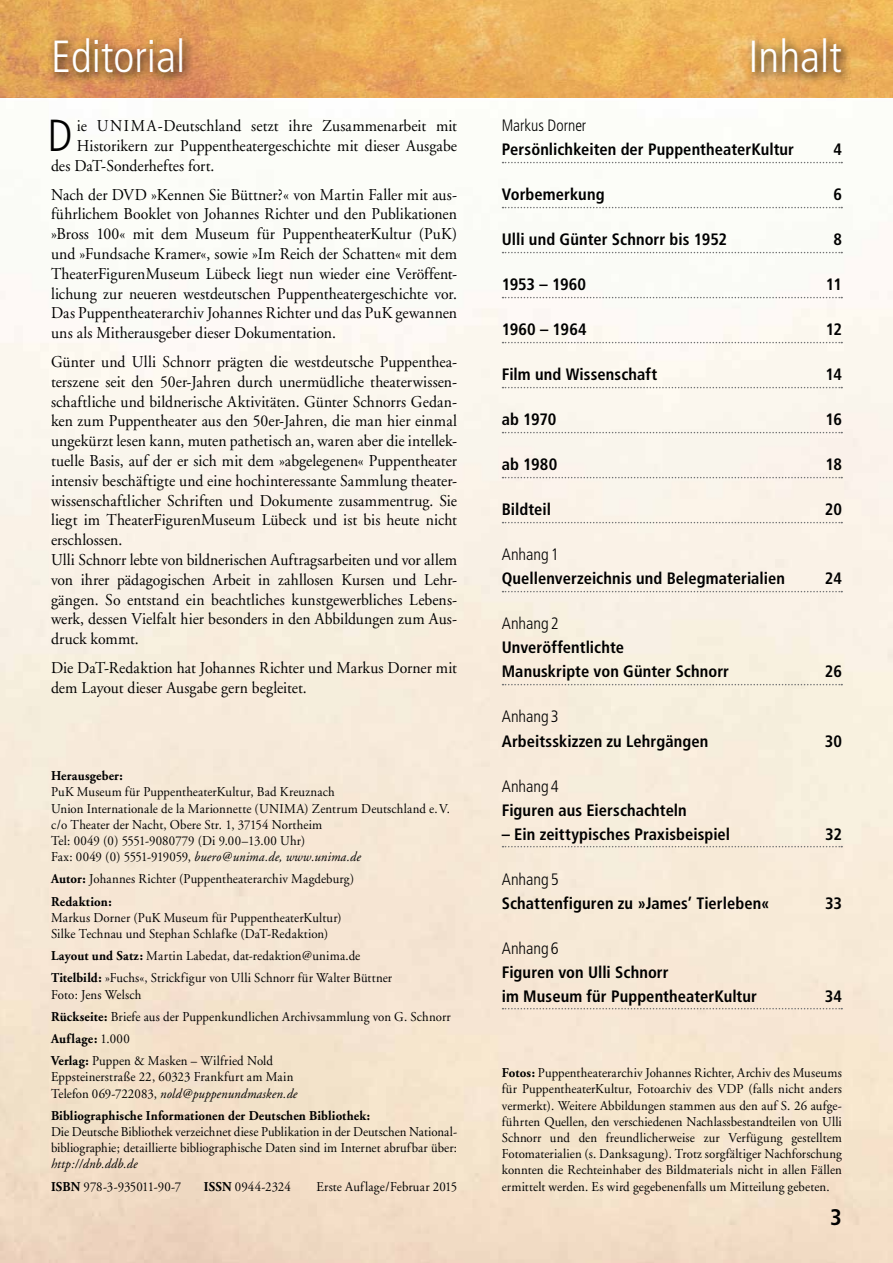
<style>
.page{position:relative;width:893px;height:1263px;background:#fff}
.page>*{position:absolute;margin:0;border:0;box-sizing:border-box;transform-origin:0 0}
.t1{font:300 condensed 45px "Frutiger";color:#fff}
.t2{font:300 condensed 44.85px "Frutiger";color:#000}
.t3{font:700 condensed 22.5px "Frutiger";color:#000}
.t4{font:16.5px/19.8px "Adobe Garamond";letter-spacing:.005em;color:#000;scale:.95 1}
.t5{font:700 condensed 16.5px/24px "Frutiger";letter-spacing:.005em;color:#000}
.t6{font:300 condensed 16.5px "Frutiger";letter-spacing:-.005em;color:#000}
.t7{font:300 condensed 16.5px "Frutiger";letter-spacing:-.005em;color:#000;scale:.95 1}
.t8{font:13.5px/16.2px "Adobe Garamond";letter-spacing:.01em;color:#000;scale:.95 1}
.t9{font:700 13.5px "Adobe Garamond";letter-spacing:.015em;color:#000;scale:.95 1}
.t10{font:italic 13.5px/22.2px "Adobe Garamond";letter-spacing:.015em;color:#000;scale:.95 1}
.s1{font-style:italic}
.s2{font-weight:700}
.s3{font-weight:700;font-style:normal}
.s4{font-style:normal}
</style>
<div class="page">
<img style="left:0;top:0;width:893px;height:98px">
<svg style="left:49px;top:33px;width:803px;height:51px;background:#dea256"></svg>
<svg style="left:502px;top:162px;width:340px;height:1px"></svg>
<svg style="left:502px;top:207px;width:340px;height:1px"></svg>
<svg style="left:502px;top:252px;width:340px;height:1px"></svg>
<svg style="left:502px;top:297px;width:340px;height:1px"></svg>
<svg style="left:502px;top:342px;width:340px;height:1px"></svg>
<svg style="left:502px;top:387px;width:340px;height:1px"></svg>
<svg style="left:502px;top:432px;width:340px;height:1px"></svg>
<svg style="left:502px;top:477px;width:340px;height:1px"></svg>
<svg style="left:502px;top:522px;width:340px;height:1px"></svg>
<svg style="left:502px;top:591px;width:340px;height:1px"></svg>
<svg style="left:502px;top:684px;width:340px;height:1px"></svg>
<svg style="left:502px;top:846px;width:340px;height:1px"></svg>
<svg style="left:502px;top:1008px;width:340px;height:1px"></svg>
<h1 class="t1" style="left:51px;top:31px;width:136px">Editorial</h1>
<h1 class="t1" style="left:749px;top:31px;width:95px">Inhalt</h1>
<h2 class="t2" style="left:47px;top:110px;width:26px">D</h2>
<p class="t4" style="left:77px;top:116px;width:402px">ie UNIMA-Deutschland setzt ihre Zusammenarbeit mit</p>
<p class="t4" style="left:77px;top:136px;width:402px">Historikern zur Puppentheatergeschichte mit dieser Ausgabe</p>
<p class="t4" style="left:51px;top:156px;width:174px">des DaT-Sonderheftes fort.</p>
<p class="t4" style="left:51px;top:185px;width:429px;text-align:justify">Nach der DVD »Kennen Sie Büttner?« von Martin Faller mit aus&shy;führlichem Booklet von Johannes Richter und den Publikationen »Bross 100« mit dem Museum für PuppentheaterKultur (PuK) und »Fundsache Kramer«, sowie »Im Reich der Schatten« mit dem TheaterFigurenMuseum Lübeck liegt nun wieder eine Veröffent&shy;lichung zur neueren westdeutschen Puppentheatergeschichte vor.<br>Das Puppentheaterarchiv Johannes Richter und das PuK gewannen uns als Mitherausgeber dieser Dokumentation.</p>
<p class="t4" style="left:51px;top:352px;width:429px">Günter und Ulli Schnorr prägten die westdeutsche Puppenthea&shy;terszene seit den 50er-Jahren durch unermüdliche theaterwissen&shy;schaftliche und bildnerische Aktivitäten. Günter Schnorrs Gedan&shy;ken zum Puppentheater aus den 50er-Jahren, die man hier einmal ungekürzt lesen kann, muten pathetisch an, waren aber die intellek&shy;tuelle Basis, auf der er sich mit dem »abgelegenen« Puppentheater intensiv beschäftigte und eine hochinteressante Sammlung theater&shy;wissenschaftlicher Schriften und Dokumente zusammentrug. Sie liegt im TheaterFigurenMuseum Lübeck und ist bis heute nicht erschlossen.<br>Ulli Schnorr lebte von bildnerischen Auftragsarbeiten und vor allem von ihrer pädagogischen Arbeit in zahllosen Kursen und Lehr&shy;gängen. So entstand ein beachtliches kunstgewerbliches Lebens&shy;werk, dessen Vielfalt hier besonders in den Abbildungen zum Aus&shy;druck kommt.</p>
<p class="t4" style="left:51px;top:658px;width:429px">Die DaT-Redaktion hat Johannes Richter und Markus Dorner mit dem Layout dieser Ausgabe gern begleitet.</p>
<p class="t9" style="left:51px;top:769px;width:77px">Herausgeber:</p>
<p class="t8" style="left:51px;top:784px;width:421px">PuK Museum für PuppentheaterKultur, Bad Kreuznach<br>Union Internationale de la Marionnette (UNIMA) Zentrum Deutschland e.V. c/o Theater der Nacht, Obere Str. 1, 37154 Northeim<br>Tel: 0049 (0) 5551-9080779 (Di 9.00–13.00 Uhr)<br>Fax: 0049 (0) 5551-919059, <span class="s1">buero@unima.de, www.unima.de</span></p>
<p class="t8" style="left:51px;top:868px;width:321px;line-height:22.2px"><span class="s2">Autor:</span> Johannes Richter (Puppentheaterarchiv Magdeburg)<br><span class="s2">Redaktion:</span></p>
<p class="t8" style="left:51px;top:910px;width:307px">Markus Dorner (PuK Museum für PuppentheaterKultur)<br>Silke Technau und Stephan Schlafke (DaT-Redaktion)</p>
<p class="t8" style="left:51px;top:945px;width:361px;line-height:22.2px"><span class="s2">Layout und Satz:</span> Martin Labedat, dat-redaktion@unima.de<br><span class="s2">Titelbild:</span> »Fuchs«, Strickfigur von Ulli Schnorr für Walter Büttner</p>
<p class="t8" style="left:51px;top:983px;width:422px;line-height:22.2px">Foto: Jens Welsch<br><span class="s2">Rückseite:</span> Briefe aus der Puppenkundlichen Archivsammlung von G. Schnorr <span class="s2">Auflage:</span> 1.000<br><span class="s2">Verlag:</span> Puppen &amp; Masken – Wilfried Nold</p>
<p class="t8" style="left:51px;top:1069px;width:261px">Eppsteinerstraße 22, 60323 Frankfurt am Main<br>Telefon 069-722083, <span class="s1">nold@puppenundmasken.de</span></p>
<p class="t9" style="left:51px;top:1108px;width:337px">Bibliographische Informationen der Deutschen Bibliothek:</p>
<p class="t8" style="left:51px;top:1124px;width:429px">Die Deutsche Bibliothek verzeichnet diese Publikation in der Deutschen National&shy;bibliographie; detaillierte bibliographische Daten sind im Internet abrufbar über:</p>
<p class="t10" style="left:51px;top:1153px;width:139px">http://dnb.ddb.de<br><span class="s3">ISBN</span> <span class="s4">978-3-935011-90-7</span></p>
<p class="t8" style="left:204px;top:1178px;width:93px"><span class="s2">ISSN</span> 0944-2324</p>
<p class="t8" style="left:317px;top:1178px;width:149px">Erste Auflage/Februar 2015</p>
<p class="t7" style="left:502px;top:116px;width:90px">Markus Dorner</p>
<p class="t5" style="left:502px;top:138px;width:294px">Persönlichkeiten der PuppentheaterKultur</p>
<p class="t5" style="left:833px;top:138px;width:10px">4</p>
<p class="t5" style="left:502px;top:183px;width:104px">Vorbemerkung</p>
<p class="t5" style="left:833px;top:183px;width:10px">6</p>
<p class="t5" style="left:502px;top:228px;width:227px">Ulli und Günter Schnorr bis 1952</p>
<p class="t5" style="left:833px;top:228px;width:10px">8</p>
<p class="t5" style="left:502px;top:273px;width:86px">1953 – 1960</p>
<p class="t5" style="left:826px;top:273px;width:17px">11</p>
<p class="t5" style="left:502px;top:318px;width:86px">1960 – 1964</p>
<p class="t5" style="left:826px;top:318px;width:18px">12</p>
<p class="t5" style="left:502px;top:363px;width:157px">Film und Wissenschaft</p>
<p class="t5" style="left:825px;top:363px;width:18px">14</p>
<p class="t5" style="left:502px;top:408px;width:56px">ab 1970</p>
<p class="t5" style="left:825px;top:408px;width:18px">16</p>
<p class="t5" style="left:502px;top:453px;width:57px">ab 1980</p>
<p class="t5" style="left:825px;top:453px;width:18px">18</p>
<p class="t5" style="left:502px;top:498px;width:51px">Bildteil</p>
<p class="t5" style="left:825px;top:498px;width:19px">20</p>
<p class="t6" style="left:502px;top:545px;width:58px">Anhang 1</p>
<p class="t5" style="left:502px;top:567px;width:285px">Quellenverzeichnis und Belegmaterialien</p>
<p class="t5" style="left:825px;top:567px;width:18px">24</p>
<p class="t6" style="left:502px;top:614px;width:58px">Anhang 2</p>
<p class="t5" style="left:502px;top:636px;width:229px">Unveröffentlichte<br>Manuskripte von Günter Schnorr</p>
<p class="t5" style="left:825px;top:660px;width:19px">26</p>
<p class="t6" style="left:502px;top:707px;width:58px">Anhang 3</p>
<p class="t5" style="left:502px;top:729px;width:208px">Arbeitsskizzen zu Lehrgängen</p>
<p class="t5" style="left:825px;top:729px;width:19px">30</p>
<p class="t6" style="left:502px;top:776px;width:58px">Anhang 4</p>
<p class="t5" style="left:502px;top:798px;width:187px">Figuren aus Eierschachteln</p>
<p class="t5" style="left:502px;top:822px;width:230px">– Ein zeittypisches Praxisbeispiel</p>
<p class="t5" style="left:825px;top:822px;width:18px">32</p>
<p class="t6" style="left:502px;top:869px;width:58px">Anhang 5</p>
<p class="t5" style="left:502px;top:891px;width:269px">Schattenfiguren zu »James’ Tierleben«</p>
<p class="t5" style="left:825px;top:891px;width:18px">33</p>
<p class="t6" style="left:502px;top:938px;width:58px">Anhang 6</p>
<p class="t5" style="left:502px;top:960px;width:257px">Figuren von Ulli Schnorr<br>im Museum für PuppentheaterKultur</p>
<p class="t5" style="left:825px;top:984px;width:19px">34</p>
<p class="t8" style="left:502px;top:1065px;width:360px;text-align:justify"><span class="s2">Fotos:</span> Puppentheaterarchiv Johannes Richter, Archiv des Museums für PuppentheaterKultur, Fotoarchiv des VDP (falls nicht anders vermerkt). Weitere Abbildungen stammen aus den auf S. 26 aufge&shy;führten Quellen, den verschiedenen Nachlassbestandteilen von Ulli Schnorr und den freundlicherweise zur Verfügung gestelltem Fotomaterialien (s. Danksagung). Trotz sorgfältiger Nachforschung konnten die Rechteinhaber des Bildmaterials nicht in allen Fällen ermittelt werden. Es wird gegebenenfalls um Mitteilung gebeten.</p>
<h3 class="t3" style="left:830px;top:1203px;width:13px">3</h3>
</div>
